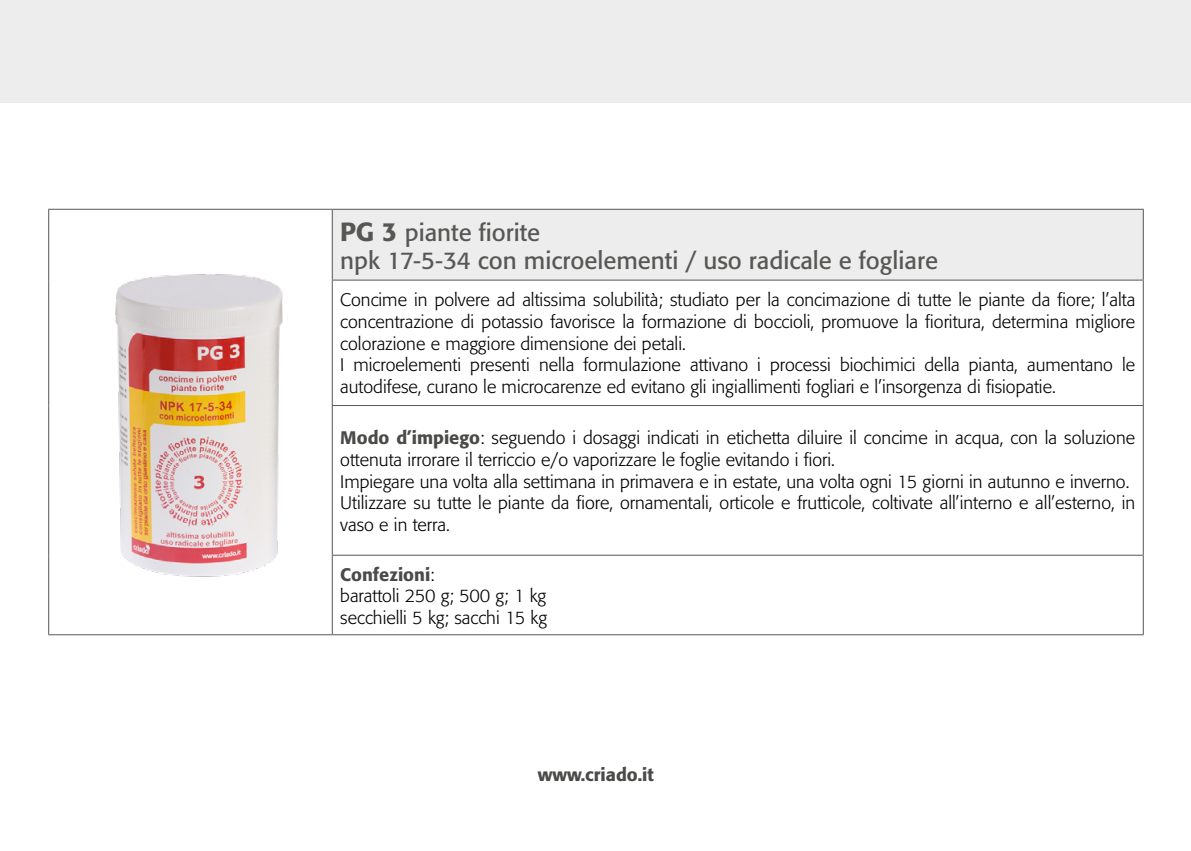
<style>
.page{position:relative;width:1191px;height:851px;background:#fff}
.page>*{position:absolute;margin:0;border:0;box-sizing:border-box;transform-origin:0 0}
.t1{font:24px/28.8px "Formata";color:#575756}
.t2{font:300 18px/21.6px "Formata";color:#000}
.t3{font:500 18px "Formata";color:#4a4a49}
.s1{font-weight:500;font-size:26px}
.s2{font-weight:500;color:#4a4a49}
</style>
<div class="page">
<div style="left:0;top:0;width:1191px;height:102px;background:#ededed"></div>
<div style="left:332px;top:209px;width:811px;height:71px;background:#ededed"></div>
<hr style="left:48px;top:209px;width:284px;height:1px;background:#575756">
<hr style="left:48px;top:210px;width:1px;height:70px;background:#575756">
<hr style="left:48px;top:280px;width:1px;height:125px;background:#575756">
<hr style="left:48px;top:405px;width:1px;height:150px;background:#575756">
<hr style="left:48px;top:555px;width:1px;height:79px;background:#575756">
<hr style="left:48px;top:634px;width:284px;height:1px;background:#575756">
<hr style="left:332px;top:209px;width:811px;height:1px;background:#575756">
<hr style="left:332px;top:210px;width:1px;height:69px;background:#575756">
<hr style="left:1142px;top:210px;width:1px;height:69px;background:#575756">
<hr style="left:332px;top:279px;width:811px;height:1px;background:#575756">
<hr style="left:332px;top:280px;width:1px;height:125px;background:#575756">
<hr style="left:1142px;top:280px;width:1px;height:125px;background:#575756">
<hr style="left:332px;top:555px;width:1px;height:79px;background:#575756">
<hr style="left:1142px;top:555px;width:1px;height:79px;background:#575756">
<hr style="left:332px;top:634px;width:811px;height:1px;background:#575756">
<hr style="left:332px;top:405px;width:811px;height:1px;background:#575756">
<hr style="left:332px;top:406px;width:1px;height:148px;background:#575756">
<hr style="left:1142px;top:406px;width:1px;height:148px;background:#575756">
<hr style="left:332px;top:554px;width:811px;height:1px;background:#575756">
<img style="left:115px;top:274px;width:168px;height:303px">
<h1 class="t1" style="left:340px;top:218px;width:599px"><span class="s1">PG 3</span> piante fiorite<br>npk 17-5-34 con microelementi / uso radicale e fogliare</h1>
<p class="t2" style="left:340px;top:289px;width:796px">Concime in polvere ad altissima solubilità; studiato per la concimazione di tutte le piante da fiore; l’alta concentrazione di potassio favorisce la formazione di boccioli, promuove la fioritura, determina migliore colorazione e maggiore dimensione dei petali.<br>I microelementi presenti nella formulazione attivano i processi biochimici della pianta, aumentano le autodifese, curano le microcarenze ed evitano gli ingiallimenti fogliari e l’insorgenza di fisiopatie.</p>
<p class="t2" style="left:340px;top:427px;width:796px"><span class="s2">Modo d’impiego</span>: seguendo i dosaggi indicati in etichetta diluire il concime in acqua, con la soluzione ottenuta irrorare il terriccio e/o vaporizzare le foglie evitando i fiori.<br>Impiegare una volta alla settimana in primavera e in estate, una volta ogni 15 giorni in autunno e inverno.<br>Utilizzare su tutte le piante da fiore, ornamentali, orticole e frutticole, coltivate all’interno e all’esterno, in vaso e in terra.</p>
<p class="t2" style="left:340px;top:563px;width:208px"><span class="s2">Confezioni</span>:<br>barattoli 250 g; 500 g; 1 kg secchielli 5 kg; sacchi 15 kg</p>
<p class="t3" style="left:538px;top:763px;width:117px">www.criado.it</p>
</div>
